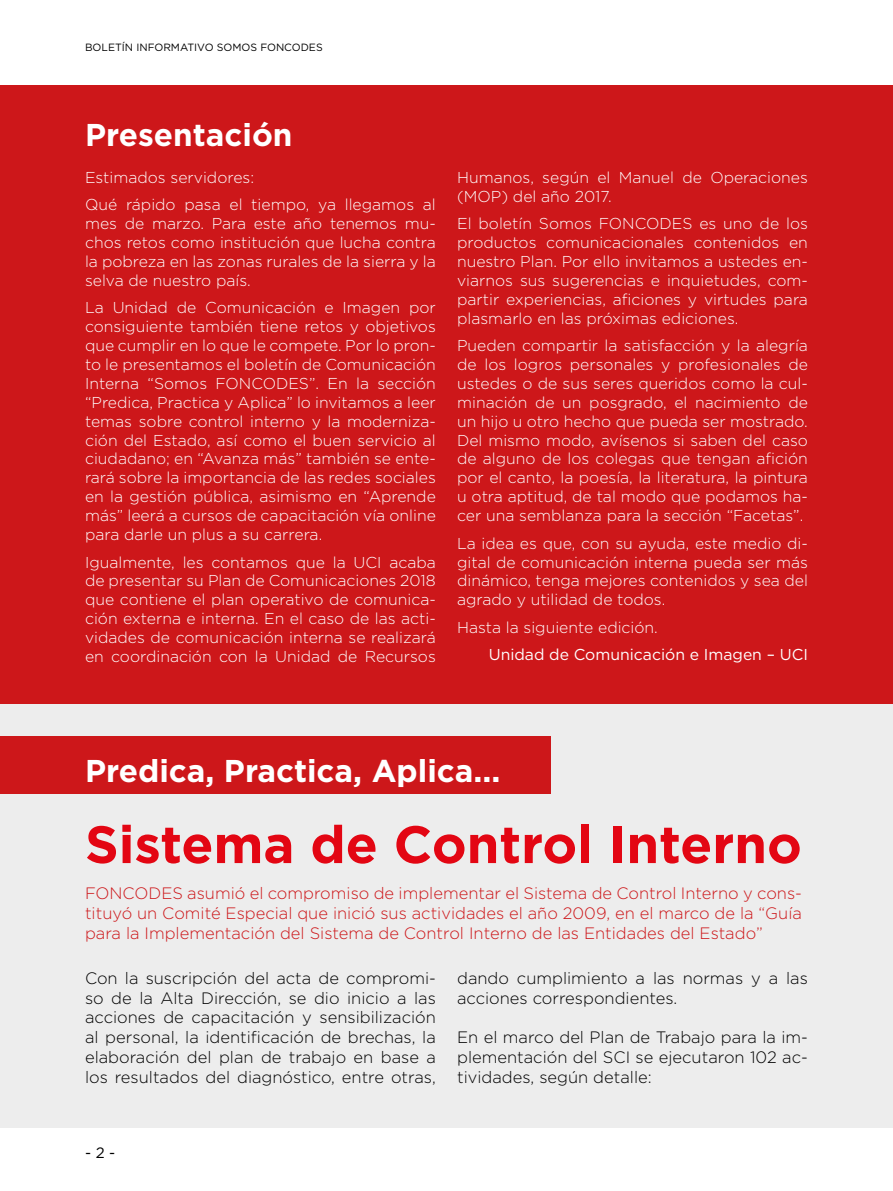
<style>
.page{position:relative;width:893px;height:1191px;background:#fff}
.page>*{position:absolute;margin:0;border:0;box-sizing:border-box;transform-origin:0 0}
.t1{font:700 52.5px "Gotham";color:#e30613}
.t2{font:700 31.5px "Gotham";color:#fff}
.t3{font:300 16.5px/19.8px "Gotham";color:#000;text-align:justify}
.t4{font:300 16.5px/19.8px "Gotham";color:#cd171a;text-align:justify}
.t5{font:300 15.75px/18.9px "Gotham";color:#fff;text-align:justify}
.t6{font:15.75px "Gotham";color:#fff}
.t7{font:15px "Gotham";color:#000}
.t8{font:10.5px "Gotham";color:#000}
</style>
<div class="page">
<div style="left:0;top:85px;width:893px;height:1042px;background:#ededed"></div>
<div style="left:0;top:85px;width:893px;height:619px;background:#cd171a"></div>
<div style="left:0;top:736px;width:551px;height:58px;background:#cd171a"></div>
<p class="t8" style="left:85px;top:41px;width:239px">BOLETÍN INFORMATIVO SOMOS FONCODES</p>
<h2 class="t2" style="left:85px;top:114px;width:209px">Presentación</h2>
<p class="t5" style="left:85px;top:163px;width:352px;line-height:27.5px">Estimados servidores:<br>Qué rápido pasa el tiempo, ya llegamos al</p>
<p class="t5" style="left:85px;top:214px;width:352px">mes de marzo. Para este año tenemos mu&shy;chos retos como institución que lucha contra la pobreza en las zonas rurales de la sierra y la selva de nuestro país.</p>
<p class="t5" style="left:85px;top:298px;width:352px">La Unidad de Comunicación e Imagen por consiguiente también tiene retos y objetivos que cumplir en lo que le compete. Por lo pron&shy;to le presentamos el boletín de Comunicación Interna “Somos FONCODES”. En la sección “Predica, Practica y Aplica” lo invitamos a leer temas sobre control interno y la moderniza&shy;ción del Estado, así como el buen servicio al ciudadano; en “Avanza más” también se ente&shy;rará sobre la importancia de las redes sociales en la gestión pública, asimismo en “Aprende más” leerá a cursos de capacitación vía online para darle un plus a su carrera.</p>
<p class="t5" style="left:85px;top:552px;width:352px">Igualmente, les contamos que la UCI acaba de presentar su Plan de Comunicaciones 2018 que contiene el plan operativo de comunica&shy;ción externa e interna. En el caso de las acti&shy;vidades de comunicación interna se realizará en coordinación con la Unidad de Recursos</p>
<p class="t5" style="left:457px;top:167px;width:352px">Humanos, según el Manuel de Operaciones (MOP) del año 2017.</p>
<p class="t5" style="left:457px;top:214px;width:352px">El boletín Somos FONCODES es uno de los productos comunicacionales contenidos en nuestro Plan. Por ello invitamos a ustedes en&shy;viarnos sus sugerencias e inquietudes, com&shy;partir experiencias, aficiones y virtudes para plasmarlo en las próximas ediciones.</p>
<p class="t5" style="left:457px;top:335px;width:352px">Pueden compartir la satisfacción y la alegría de los logros personales y profesionales de ustedes o de sus seres queridos como la cul&shy;minación de un posgrado, el nacimiento de un hijo u otro hecho que pueda ser mostrado.<br>Del mismo modo, avísenos si saben del caso de alguno de los colegas que tengan afición por el canto, la poesía, la literatura, la pintura u otra aptitud, de tal modo que podamos ha&shy;cer una semblanza para la sección “Facetas”.</p>
<p class="t5" style="left:457px;top:533px;width:352px">La idea es que, con su ayuda, este medio di&shy;gital de comunicación interna pueda ser más dinámico, tenga mejores contenidos y sea del agrado y utilidad de todos.</p>
<p class="t5" style="left:457px;top:617px;width:202px">Hasta la siguiente edición.</p>
<p class="t6" style="left:489px;top:644px;width:321px">Unidad de Comunicación e Imagen – UCI</p>
<h2 class="t2" style="left:85px;top:749px;width:417px">Predica, Practica, Aplica...</h2>
<h1 class="t1" style="left:85px;top:809px;width:718px">Sistema de Control Interno</h1>
<p class="t4" style="left:85px;top:883px;width:718px">FONCODES asumió el compromiso de implementar el Sistema de Control Interno y cons&shy;tituyó un Comité Especial que inició sus actividades el año 2009, en el marco de la “Guía para la Implementación del Sistema de Control Interno de las Entidades del Estado”</p>
<p class="t3" style="left:85px;top:967px;width:352px">Con la suscripción del acta de compromi&shy;so de la Alta Dirección, se dio inicio a las acciones de capacitación y sensibilización al personal, la identificación de brechas, la elaboración del plan de trabajo en base a los resultados del diagnóstico, entre otras,</p>
<p class="t3" style="left:457px;top:967px;width:352px">dando cumplimiento a las normas y a las acciones correspondientes.</p>
<p class="t3" style="left:457px;top:1027px;width:352px">En el marco del Plan de Trabajo para la im&shy;plementación del SCI se ejecutaron 102 ac&shy;tividades, según detalle:</p>
<p class="t7" style="left:85px;top:1142px;width:32px">- 2 -</p>
</div>
